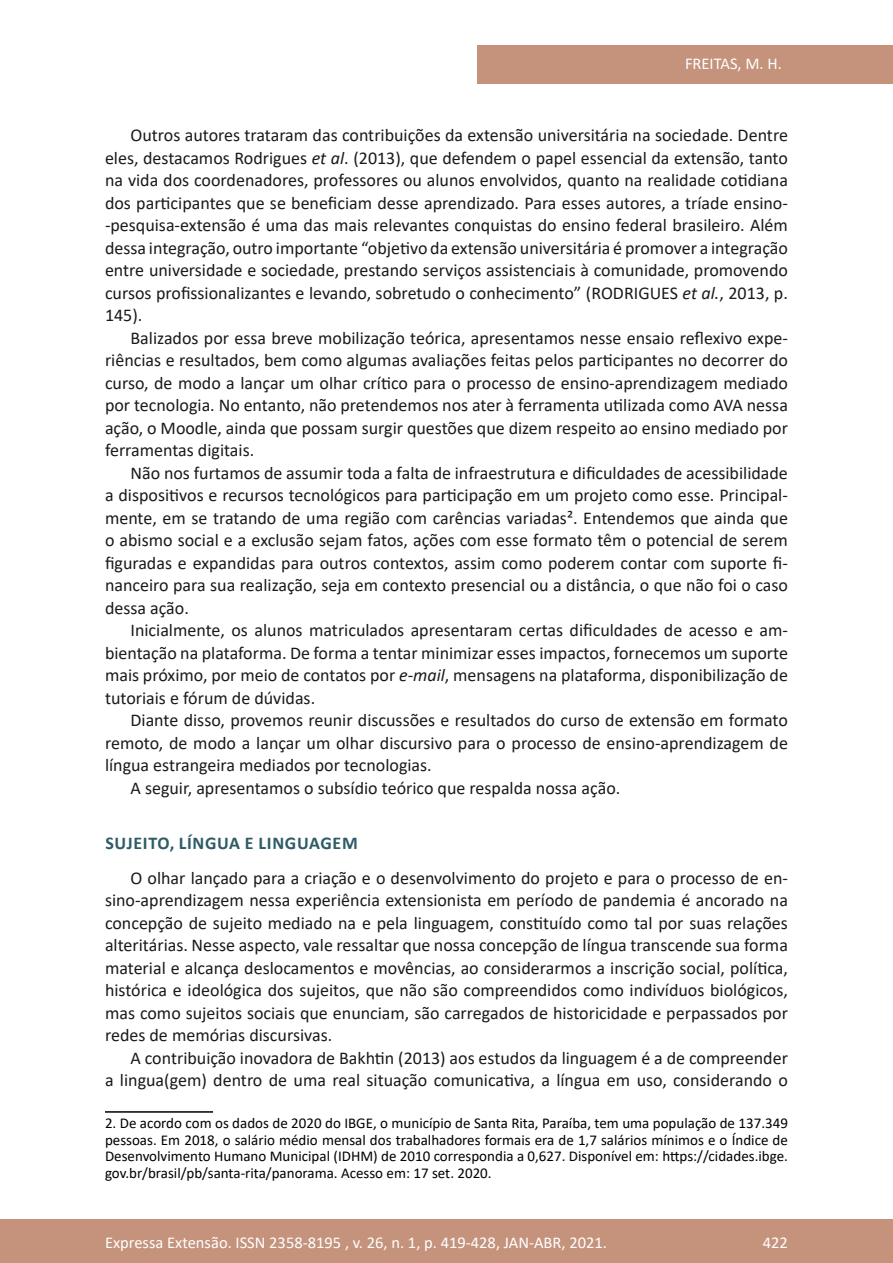
<style>
.page{position:relative;width:893px;height:1263px;background:#fff}
.page>*{position:absolute;margin:0;border:0;box-sizing:border-box;transform-origin:0 0}
.Principal_-_Texto{font:18px/22.5px "Calibri";color:#1a1a1a;text-align:justify}
.Principal_-_Intertít{font:700 18px "Calibri";letter-spacing:.04em;color:#2e5b65}
.t1{font:16.5px "Calibri";color:#fff}
.Principal_-_Nota_de{font:15px/16.5px "Calibri";color:#000;text-align:justify}
.s1{font-style:italic}
</style>
<div class="page">
<div style="left:0;top:1219px;width:893px;height:44px;background:#c5927c"></div>
<div style="left:477px;top:45px;width:416px;height:39px;background:#c5927c"></div>
<hr style="left:105px;top:1111px;width:108px;height:2px;background:#000">
<p class="t1" style="left:685px;top:52px;width:98px">FREITAS, M. H.</p>
<p class="Principal_-_Texto" style="left:105px;top:123px;width:684px;text-indent:26px">Outros autores trataram das contribuições da extensão universitária na sociedade. Dentre eles, destacamos Rodrigues <span class="s1">et al</span>. (2013), que defendem o papel essencial da extensão, tanto na vida dos coordenadores, professores ou alunos envolvidos, quanto na realidade cotidiana dos participantes que se beneficiam desse aprendizado. Para esses autores, a tríade ensino--pesquisa-extensão é uma das mais relevantes conquistas do ensino federal brasileiro. Além dessa integração, outro importante “objetivo da extensão universitária é promover a integração entre universidade e sociedade, prestando serviços assistenciais à comunidade, promovendo cursos profissionalizantes e levando, sobretudo o conhecimento” (RODRIGUES <span class="s1">et al.</span>, 2013, p.<br>145).</p>
<p class="Principal_-_Texto" style="left:105px;top:326px;width:684px;text-indent:26px">Balizados por essa breve mobilização teórica, apresentamos nesse ensaio reflexivo expe&shy;riências e resultados, bem como algumas avaliações feitas pelos participantes no decorrer do curso, de modo a lançar um olhar crítico para o processo de ensino-aprendizagem mediado por tecnologia. No entanto, não pretendemos nos ater à ferramenta utilizada como AVA nessa ação, o Moodle, ainda que possam surgir questões que dizem respeito ao ensino mediado por ferramentas digitais.</p>
<p class="Principal_-_Texto" style="left:105px;top:461px;width:684px;text-indent:26px">Não nos furtamos de assumir toda a falta de infraestrutura e dificuldades de acessibilidade a dispositivos e recursos tecnológicos para participação em um projeto como esse. Principal&shy;mente, em se tratando de uma região com carências variadas2. Entendemos que ainda que o abismo social e a exclusão sejam fatos, ações com esse formato têm o potencial de serem figuradas e expandidas para outros contextos, assim como poderem contar com suporte fi&shy;nanceiro para sua realização, seja em contexto presencial ou a distância, o que não foi o caso dessa ação.</p>
<p class="Principal_-_Texto" style="left:105px;top:618px;width:684px;text-indent:26px">Inicialmente, os alunos matriculados apresentaram certas dificuldades de acesso e am&shy;bientação na plataforma. De forma a tentar minimizar esses impactos, fornecemos um suporte mais próximo, por meio de contatos por <span class="s1">e-mail</span>, mensagens na plataforma, disponibilização de tutoriais e fórum de dúvidas.</p>
<p class="Principal_-_Texto" style="left:105px;top:708px;width:684px;text-indent:26px">Diante disso, provemos reunir discussões e resultados do curso de extensão em formato remoto, de modo a lançar um olhar discursivo para o processo de ensino-aprendizagem de língua estrangeira mediados por tecnologias.</p>
<p class="Principal_-_Texto" style="left:130px;top:776px;width:491px">A seguir, apresentamos o subsídio teórico que respalda nossa ação.</p>
<p class="Principal_-_Intertít" style="left:105px;top:830px;width:254px">SUJEITO, LÍNGUA E LINGUAGEM</p>
<p class="Principal_-_Texto" style="left:105px;top:866px;width:684px;text-indent:26px">O olhar lançado para a criação e o desenvolvimento do projeto e para o processo de en&shy;sino-aprendizagem nessa experiência extensionista em período de pandemia é ancorado na concepção de sujeito mediado na e pela linguagem, constituído como tal por suas relações alteritárias. Nesse aspecto, vale ressaltar que nossa concepção de língua transcende sua forma material e alcança deslocamentos e movências, ao considerarmos a inscrição social, política, histórica e ideológica dos sujeitos, que não são compreendidos como indivíduos biológicos, mas como sujeitos sociais que enunciam, são carregados de historicidade e perpassados por redes de memórias discursivas.</p>
<p class="Principal_-_Texto" style="left:105px;top:1046px;width:684px;text-align:right">A contribuição inovadora de Bakhtin (2013) aos estudos da linguagem é a de compreender<br>a lingua(gem) dentro de uma real situação comunicativa, a língua em uso, considerando o</p>
<p class="Principal_-_Nota_de" style="left:105px;top:1115px;width:684px">2. De acordo com os dados de 2020 do IBGE, o município de Santa Rita, Paraíba, tem uma população de 137.349 pessoas. Em 2018, o salário médio mensal dos trabalhadores formais era de 1,7 salários mínimos e o Índice de Desenvolvimento Humano Municipal (IDHM) de 2010 correspondia a 0,627. Disponível em: https://cidades.ibge. gov.br/brasil/pb/santa-rita/panorama. Acesso em: 17 set. 2020.</p>
<p class="t1" style="left:105px;top:1230px;width:503px">Expressa Extensão. ISSN 2358-8195 , v. 26, n. 1, p. 419-428, JAN-ABR, 2021.</p>
<p class="t1" style="left:763px;top:1230px;width:27px">422</p>
</div>
